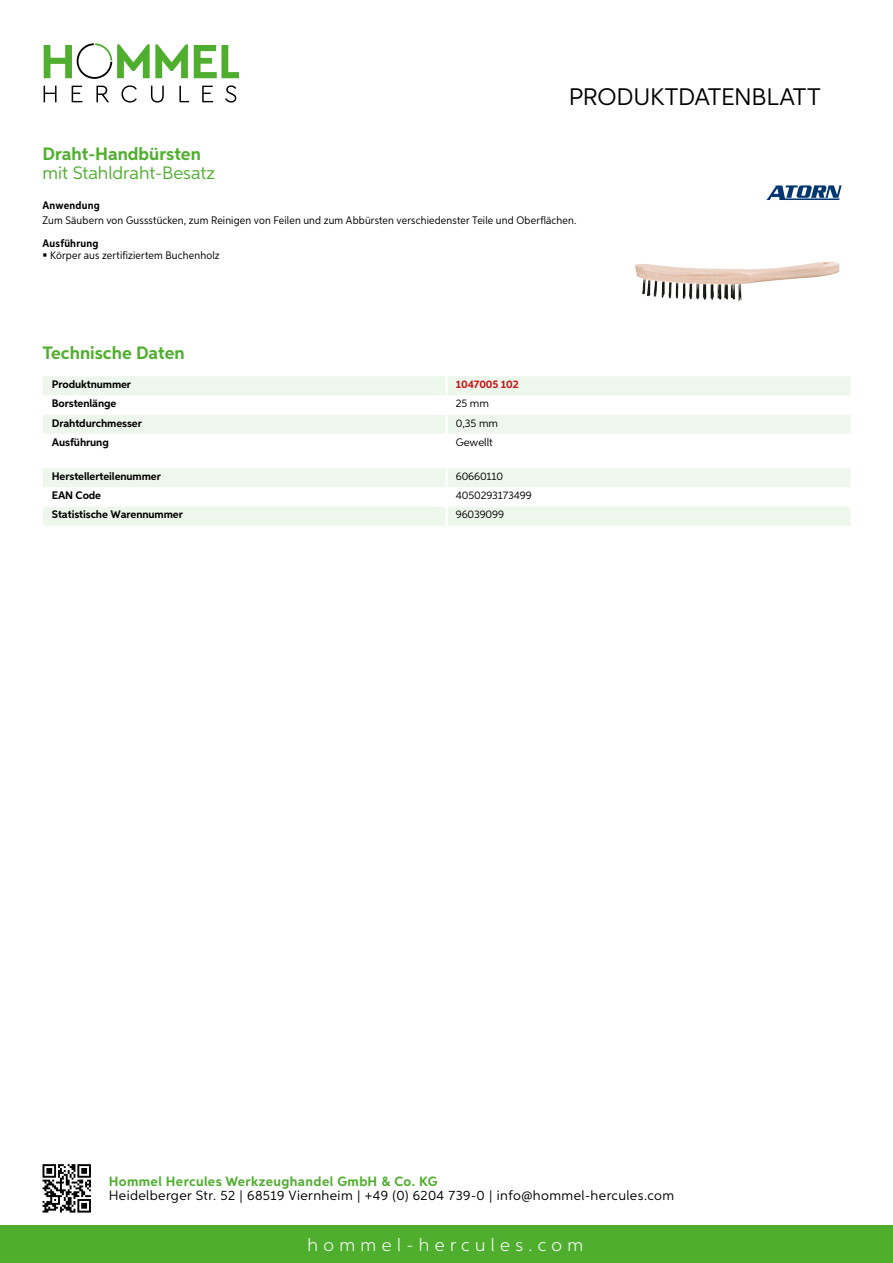
<style>
.page{position:relative;width:893px;height:1263px;background:#fff}
.page>*{position:absolute;margin:0;border:0;box-sizing:border-box;transform-origin:0 0}
.t1{font:24px "Aspira";letter-spacing:-.01em;color:#000}
.t2{font:700 18px "Aspira";color:#50ae2f}
.t3{font:18px "Aspira";color:#50ae2f}
.t4{font:300 18px "Aspira";letter-spacing:.3em;color:#fff}
.t5{font:13.5px "Aspira";letter-spacing:.03em;color:#000}
.t6{font:700 13.5px "Aspira";letter-spacing:.03em;color:#50ae2f}
.t7{font:10.95px "Aspira Nar";letter-spacing:.015em;color:#000}
.t8{font:700 10.95px "Aspira";letter-spacing:-.01em;color:#000}
.t9{font:10.95px "Aspira";letter-spacing:-.01em;color:#000}
.t10{font:700 10.95px "Aspira Nar";letter-spacing:.02em;color:#000}
.t11{font:700 10.95px "Aspira";letter-spacing:-.01em;color:#cd1013}
</style>
<div class="page">
<div style="left:0;top:1226px;width:893px;height:37px;background:#50ae2f"></div>
<svg style="left:43px;top:1164px;width:48px;height:48px"></svg>
<svg style="left:194px;top:45px;width:45px;height:33px"></svg>
<svg style="left:44px;top:43px;width:144px;height:36px"></svg>
<svg style="left:44px;top:86px;width:13px;height:16px"></svg>
<svg style="left:72px;top:86px;width:10px;height:16px"></svg>
<svg style="left:96px;top:86px;width:13px;height:16px"></svg>
<svg style="left:121px;top:85px;width:16px;height:18px"></svg>
<svg style="left:151px;top:86px;width:13px;height:17px"></svg>
<svg style="left:179px;top:86px;width:10px;height:16px"></svg>
<svg style="left:202px;top:86px;width:11px;height:16px"></svg>
<svg style="left:225px;top:85px;width:11px;height:18px"></svg>
<div style="left:43px;top:376px;width:807px;height:19px;background:#eef7eb"></div>
<div style="left:43px;top:415px;width:807px;height:19px;background:#eef7eb"></div>
<hr style="left:445px;top:376px;width:3px;height:19px;background:#fff">
<hr style="left:445px;top:415px;width:3px;height:19px;background:#fff">
<svg style="left:43px;top:468px;width:807px;height:58px"></svg>
<hr style="left:445px;top:506px;width:3px;height:20px;background:#fff">
<img style="left:635px;top:261px;width:205px;height:40px">
<svg style="left:766px;top:185px;width:76px;height:15px"></svg>
<h1 class="t1" style="left:569px;top:82px;width:253px">Produktdatenblatt</h1>
<h2 class="t2" style="left:43px;top:142px;width:160px">Draht-Handbürsten</h2>
<h2 class="t3" style="left:43px;top:162px;width:174px">mit Stahldraht-Besatz</h2>
<p class="t10" style="left:43px;top:199px;width:59px">Anwendung</p>
<p class="t7" style="left:43px;top:214px;width:535px">Zum Säubern von Gussstücken, zum Reinigen von Feilen und zum Abbürsten verschiedenster Teile und Oberflächen.</p>
<p class="t10" style="left:43px;top:236px;width:58px">Ausführung</p>
<p class="t7" style="left:50px;top:249px;width:171px">Körper aus zertifiziertem Buchenholz</p>
<h2 class="t2" style="left:43px;top:342px;width:144px">Technische Daten</h2>
<p class="t8" style="left:52px;top:378px;width:81px">Produktnummer</p>
<p class="t11" style="left:456px;top:378px;width:64px">1047005 102</p>
<p class="t8" style="left:52px;top:397px;width:66px">Borstenlänge</p>
<p class="t9" style="left:456px;top:397px;width:35px">25 mm</p>
<p class="t8" style="left:52px;top:416px;width:91px">Drahtdurchmesser</p>
<p class="t9" style="left:456px;top:416px;width:44px">0,35 mm</p>
<p class="t8" style="left:52px;top:435px;width:58px">Ausführung</p>
<p class="t9" style="left:456px;top:435px;width:38px">Gewellt</p>
<p class="t8" style="left:52px;top:470px;width:111px">Herstellerteilenummer</p>
<p class="t9" style="left:456px;top:470px;width:49px">60660110</p>
<p class="t8" style="left:52px;top:489px;width:51px">EAN Code</p>
<p class="t9" style="left:456px;top:489px;width:77px">4050293173499</p>
<p class="t8" style="left:52px;top:508px;width:132px">Statistische Warennummer</p>
<p class="t9" style="left:456px;top:508px;width:50px">96039099</p>
<p class="t6" style="left:109px;top:1172px;width:330px">Hommel Hercules Werkzeughandel GmbH &amp; Co. KG</p>
<p class="t5" style="left:109px;top:1187px;width:567px">Heidelberger Str. 52 | 68519 Viernheim | +49 (0) 6204 739-0 | info@hommel-hercules.com</p>
<h2 class="t4" style="left:307px;top:1234px;width:277px">hommel-hercules.com</h2>
</div>
